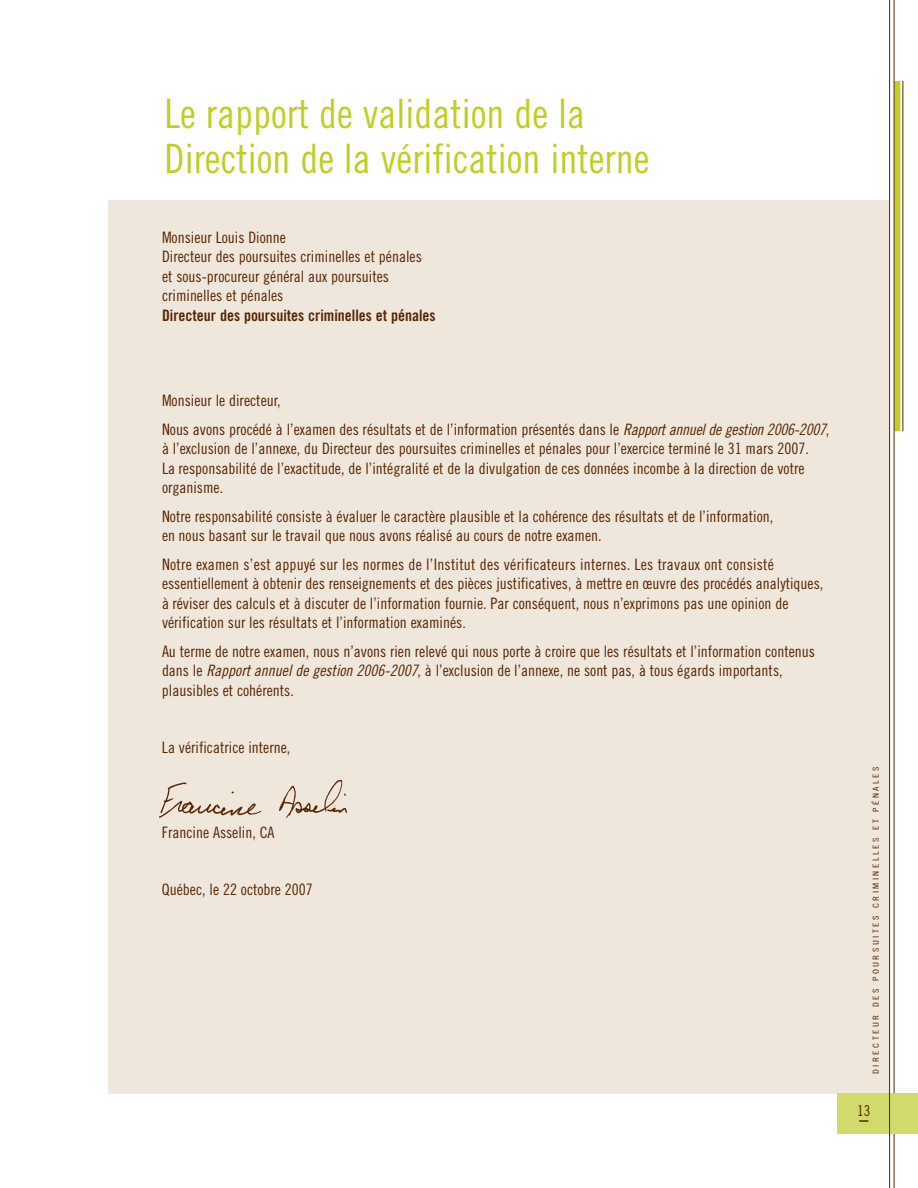
<style>
.page{position:relative;width:918px;height:1188px;background:#fff}
.page>*{position:absolute;margin:0;border:0;box-sizing:border-box;transform-origin:0 0}
.t1{font:40.5px/45px "Trade Gothic Cond Eighteen";color:#c1ce23}
.t2{font:15.75px/19.5px "Trade Gothic Cond Eighteen";color:#572500}
.t3{font:15.75px "Trade Gothic Bold Cond Twenty";color:#572500}
.t4{font:15px "Trade Gothic Cond Eighteen";color:#572500}
.t5{font:8.25px "Trade Gothic Cond Eighteen";letter-spacing:.25em;color:#572500;scale:1.2 1}
.s1{font-family:"Trade Gothic Cond Eighteen Obl"}
</style>
<div class="page">
<div style="left:108px;top:200px;width:781px;height:894px;background:#efe6dc"></div>
<div style="left:894px;top:81px;width:6px;height:350px;background:#c1ce23"></div>
<hr style="left:894px;top:0;width:1px;height:1188px;background:#572500">
<hr style="left:903px;top:81px;width:1px;height:350px;background:#572500">
<div style="left:837px;top:1094px;width:81px;height:40px;background:#d2da6c"></div>
<hr style="left:889px;top:0;width:1px;height:1188px;background:#572500">
<svg style="left:859px;top:1120px;width:9px;height:2px"></svg>
<img style="left:159px;top:780px;width:188px;height:37px">
<h1 class="t1" style="left:164px;top:95px;width:486px">Le rapport de validation de la<br>Direction de la vérification interne</h1>
<p class="t2" style="left:162px;top:228px;width:261px">Monsieur Louis Dionne<br>Directeur des poursuites criminelles et pénales et sous-procureur général aux poursuites criminelles et pénales</p>
<p class="t3" style="left:162px;top:309px;width:275px">Directeur des poursuites criminelles et pénales</p>
<p class="t2" style="left:162px;top:387px;width:669px;line-height:28.5px">Monsieur le directeur,<br>Nous avons procédé à l’examen des résultats et de l’information présentés dans le <span class="s1">Rapport annuel de gestion 2006-2007</span>,</p>
<p class="t2" style="left:162px;top:440px;width:648px">à l’exclusion de l’annexe, du Directeur des poursuites criminelles et pénales pour l’exercice terminé le 31 mars 2007.<br>La responsabilité de l’exactitude, de l’intégralité et de la divulgation de ces données incombe à la direction de votre organisme.</p>
<p class="t2" style="left:162px;top:507px;width:613px">Notre responsabilité consiste à évaluer le caractère plausible et la cohérence des résultats et de l’information, en nous basant sur le travail que nous avons réalisé au cours de notre examen.</p>
<p class="t2" style="left:162px;top:555px;width:663px">Notre examen s’est appuyé sur les normes de l’Institut des vérificateurs internes. Les travaux ont consisté essentiellement à obtenir des renseignements et des pièces justificatives, à mettre en œuvre des procédés analytiques, à réviser des calculs et à discuter de l’information fournie. Par conséquent, nous n’exprimons pas une opinion de vérification sur les résultats et l’information examinés.</p>
<p class="t2" style="left:162px;top:642px;width:655px">Au terme de notre examen, nous n’avons rien relevé qui nous porte à croire que les résultats et l’information contenus dans le <span class="s1">Rapport annuel de gestion 2006-2007</span>, à l’exclusion de l’annexe, ne sont pas, à tous égards importants, plausibles et cohérents.</p>
<p class="t2" style="left:162px;top:738px;width:130px">La vérificatrice interne,</p>
<p class="t2" style="left:162px;top:824px;width:114px">Francine Asselin, CA</p>
<p class="t2" style="left:162px;top:881px;width:152px">Québec, le 22 octobre 2007</p>
<p class="t5" style="left:873px;top:1074px;width:258px;rotate:-90deg">DIRECTEUR DES POURSUITES CRIMINELLES ET PÉNALES</p>
<p class="t4" style="left:857px;top:1105px;width:15px">13</p>
</div>
